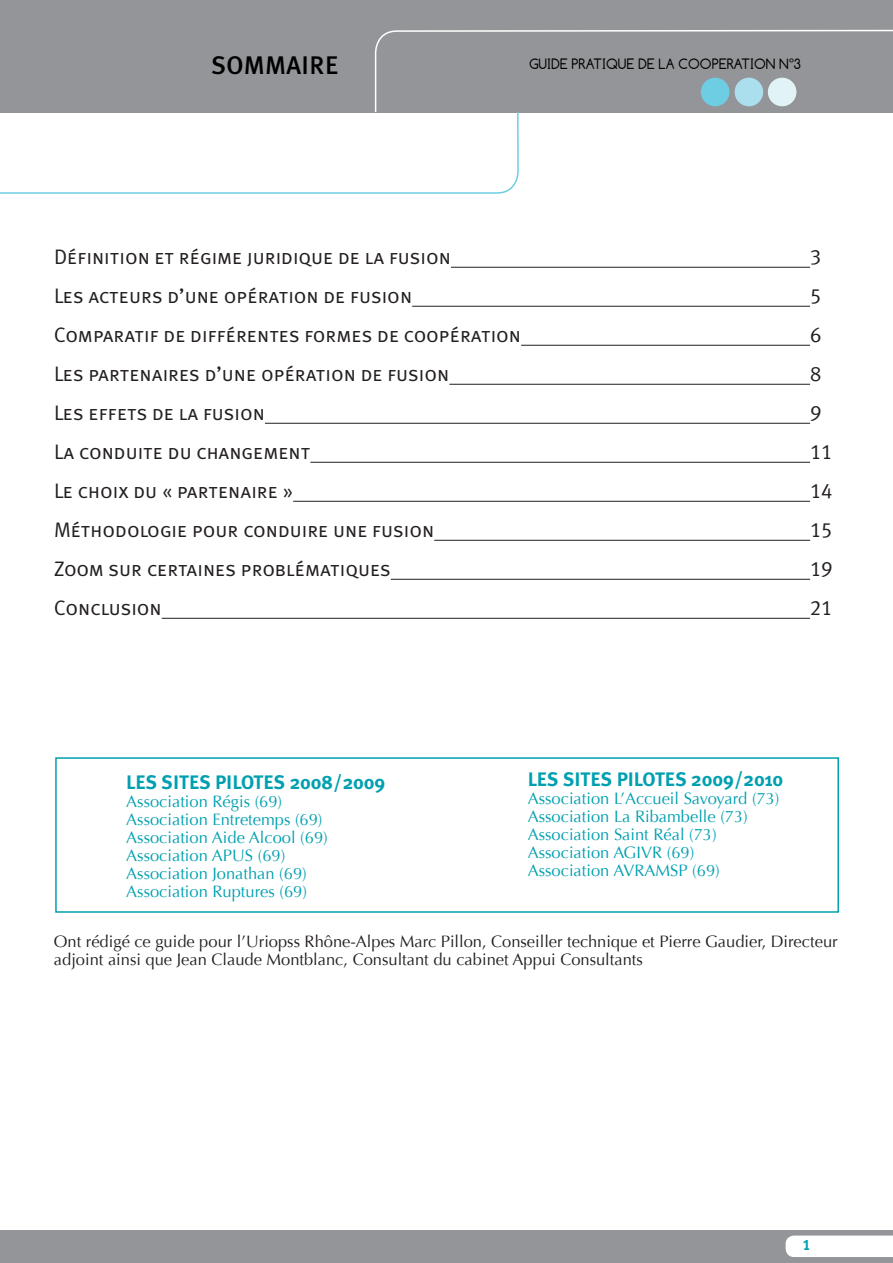
<style>
.page{position:relative;width:893px;height:1263px;background:#fff}
.page>*{position:absolute;margin:0;border:0;box-sizing:border-box;transform-origin:0 0}
.t1{font:25.5px "Meta Plus Medium Caps";letter-spacing:.01em;color:#000}
.t2{font:21px "Meta Plus Normal Caps";color:#231f20}
.t3{font:700 19.5px "Meta Plus";color:#00a0b0}
.t4{font:16.5px/18px "Optima";color:#00a0b0}
.t5{font:16.5px/18px "Optima";color:#231f20}
.t6{font:15px "Comfortaa";color:#000}
.t7{font:15px "Meta Plus Bold Caps";color:#00a0b0}
</style>
<div class="page">
<div style="left:0;top:0;width:893px;height:112px;background:#939598"></div>
<div style="left:0;top:1230px;width:893px;height:33px;background:#939598"></div>
<svg style="left:0;top:112px;width:519px;height:507px"></svg>
<svg style="left:374px;top:29px;width:519px;height:85px"></svg>
<div style="left:786px;top:1235px;width:107px;height:22px;background:#fff"></div>
<hr style="left:451px;top:267px;width:359px;height:1px;background:#231f20">
<hr style="left:412px;top:306px;width:398px;height:1px;background:#231f20">
<hr style="left:521px;top:345px;width:289px;height:1px;background:#231f20">
<hr style="left:449px;top:384px;width:361px;height:1px;background:#231f20">
<hr style="left:265px;top:423px;width:545px;height:1px;background:#231f20">
<hr style="left:310px;top:462px;width:500px;height:1px;background:#231f20">
<hr style="left:293px;top:501px;width:517px;height:1px;background:#231f20">
<hr style="left:434px;top:540px;width:376px;height:1px;background:#231f20">
<hr style="left:391px;top:579px;width:419px;height:1px;background:#231f20">
<hr style="left:162px;top:618px;width:648px;height:1px;background:#231f20">
<div style="left:55px;top:757px;width:784px;height:156px;border:2px solid #00a0b0"></div>
<p class="t1" style="left:212px;top:50px;width:128px">SOMMAIRE</p>
<p class="t6" style="left:529px;top:55px;width:273px">GUIDE PRATIQUE DE LA COOPERATION N°3</p>
<p class="t2" style="left:54px;top:245px;width:398px">Définition et régime juridique de la fusion</p>
<p class="t2" style="left:810px;top:245px;width:13px">3</p>
<p class="t2" style="left:54px;top:284px;width:360px">Les acteurs d’une opération de fusion</p>
<p class="t2" style="left:810px;top:284px;width:13px">5</p>
<p class="t2" style="left:54px;top:323px;width:469px">Comparatif de différentes formes de coopération</p>
<p class="t2" style="left:810px;top:323px;width:13px">6</p>
<p class="t2" style="left:54px;top:362px;width:397px">Les partenaires d’une opération de fusion</p>
<p class="t2" style="left:810px;top:362px;width:13px">8</p>
<p class="t2" style="left:54px;top:401px;width:212px">Les effets de la fusion</p>
<p class="t2" style="left:810px;top:401px;width:13px">9</p>
<p class="t2" style="left:54px;top:440px;width:258px">La conduite du changement</p>
<p class="t2" style="left:810px;top:440px;width:24px">11</p>
<p class="t2" style="left:54px;top:479px;width:241px">Le choix du « partenaire »</p>
<p class="t2" style="left:810px;top:479px;width:24px">14</p>
<p class="t2" style="left:54px;top:518px;width:382px">Méthodologie pour conduire une fusion</p>
<p class="t2" style="left:810px;top:518px;width:24px">15</p>
<p class="t2" style="left:54px;top:557px;width:338px">Zoom sur certaines problématiques</p>
<p class="t2" style="left:810px;top:557px;width:24px">19</p>
<p class="t2" style="left:54px;top:596px;width:109px">Conclusion</p>
<p class="t2" style="left:810px;top:596px;width:24px">21</p>
<p class="t3" style="left:126px;top:771px;width:261px">LES SITES PI LOTES 2008/2009</p>
<p class="t4" style="left:126px;top:792px;width:203px">Association Régis (69)<br>Association Entretemps (69)<br>Association Aide Alcool (69)<br>Association APUS (69)<br>Association Jonathan (69)<br>Association Ruptures (69)</p>
<p class="t3" style="left:528px;top:768px;width:257px">LES SITES PI LOTES 2009/2010</p>
<p class="t4" style="left:528px;top:790px;width:253px">Association L’Accueil Savoyard (73)<br>Association La Ribambelle (73)<br>Association Saint Réal (73)<br>Association AGIVR (69)<br>Association AVRAMSP (69)</p>
<p class="t5" style="left:54px;top:932px;width:785px">Ont rédigé ce guide pour l’Uriopss Rhône-Alpes Marc Pillon, Conseiller technique et Pierre Gaudier, Directeur adjoint ainsi que Jean Claude Montblanc, Consultant du cabinet Appui Consultants</p>
<p class="t7" style="left:803px;top:1236px;width:10px">1</p>
</div>
